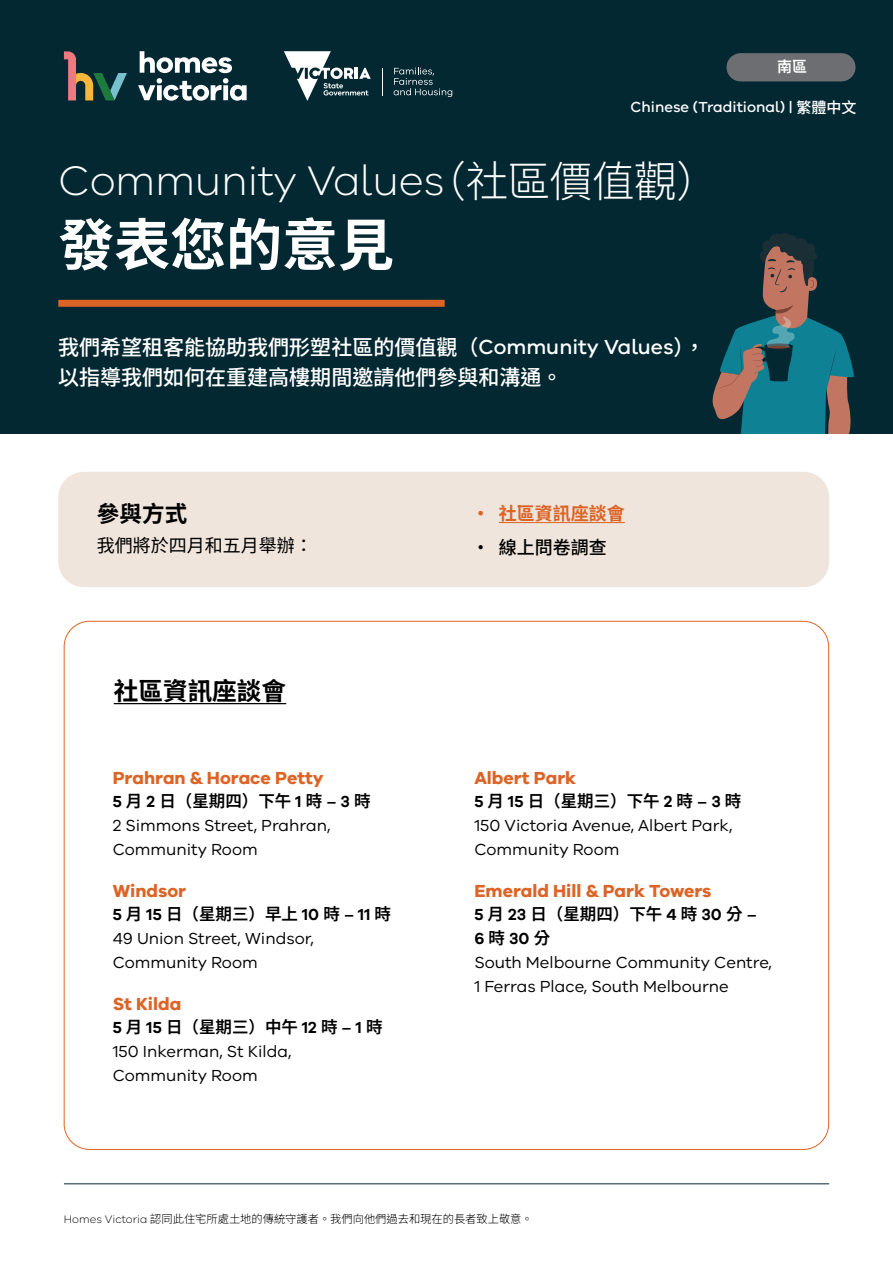
<style>
.page{position:relative;width:893px;height:1263px;background:#fff}
.page>*{position:absolute;margin:0;border:0;box-sizing:border-box;transform-origin:0 0}
.t1{font:700 55.95px "Noto Sans TC";color:#fff}
.t2{font:300 42.6px "VIC";letter-spacing:-.01em;color:#fff}
.t3{font:700 24.6px "Noto Sans TC";color:#000}
.t4{font:700 22.5px "Noto Sans TC";color:#000}
.t5{font:500 21px/30px "Noto Sans TC";color:#fff}
.t6{font:700 18px "VIC";color:#dc6426}
.t7{font:18px "Noto Sans TC";color:#000}
.t8{font:700 18px "Noto Sans TC";color:#dc6426}
.t9{font:500 18px "Noto Sans TC";color:#000}
.t10{font:16.5px/24px "VIC";color:#000}
.t11{font:600 16.5px "Noto Sans TC";color:#000}
.t12{font:500 15px "VIC";color:#fff}
.t13{font:600 15px "Noto Sans TC";color:#fff}
.t14{font:300 11.25px "Noto Sans TC";color:#000}
.s1{font-family:"Noto Sans TC"}
.s2{font-family:"VIC"}
.s3{font-weight:600}
.s4{font-family:"Noto Sans TC";font-weight:600}
</style>
<div class="page">
<div style="left:0;top:0;width:893px;height:434px;background:#032832"></div>
<svg style="left:138px;top:51px;width:109px;height:50px"></svg>
<svg style="left:64px;top:51px;width:63px;height:49px"></svg>
<svg style="left:284px;top:51px;width:87px;height:50px"></svg>
<svg style="left:382px;top:68px;width:1px;height:27px"></svg>
<svg style="left:394px;top:67px;width:58px;height:30px"></svg>
<svg style="left:712px;top:233px;width:142px;height:201px"></svg>
<div style="left:58px;top:472px;width:771px;height:115px;background:#efe5dc;border-radius:26px"></div>
<hr style="left:64px;top:1183px;width:765px;height:1px;background:#032832">
<div style="left:726px;top:53px;width:129px;height:28px;background:#6d6e71;border-radius:14px"></div>
<div style="left:58px;top:300px;width:387px;height:7px;background:#dc6426"></div>
<hr style="left:499px;top:522px;width:126px;height:1px;background:#dc6426">
<hr style="left:114px;top:703px;width:172px;height:1px;background:#000">
<p class="t13" style="left:777px;top:58px;width:31px">南區</p>
<p class="t12" style="left:631px;top:98px;width:227px">Chinese (Traditional) | <span class="s1">繁體中文</span></p>
<h2 class="t2" style="left:58px;top:155px;width:662px">Community Values<span class="s1">（社區價值觀）</span></h2>
<h1 class="t1" style="left:58px;top:213px;width:337px">發表您的意見</h1>
<p class="t5" style="left:58px;top:333px;width:648px">我們希望租客能協助我們形塑社區的價值觀（<span class="s2">Community Values</span>），以指導我們如何在重建高樓期間邀請他們參與和溝通。</p>
<h3 class="t4" style="left:97px;top:501px;width:92px">參與方式</h3>
<p class="t7" style="left:97px;top:535px;width:217px">我們將於四月和五月舉辦：</p>
<h3 class="t3" style="left:114px;top:677px;width:174px">社區資訊座談會</h3>
<p class="t6" style="left:113px;top:766px;width:213px">Prahran &amp; Horace Petty</p>
<p class="t11" style="left:113px;top:792px;width:259px"><span class="s2">5</span> 月 <span class="s2">2</span> 日（星期四）下午 <span class="s2">1</span> 時 <span class="s2">– 3</span> 時</p>
<p class="t10" style="left:113px;top:812px;width:219px">2 Simmons Street, Prahran,<br>Community Room</p>
<p class="t6" style="left:113px;top:879px;width:75px">Windsor</p>
<p class="t11" style="left:113px;top:905px;width:280px"><span class="s2">5</span> 月 <span class="s2">15</span> 日（星期三）早上 <span class="s2">10</span> 時 <span class="s2">– 11</span> 時</p>
<p class="t10" style="left:113px;top:925px;width:203px">49 Union Street, Windsor,<br>Community Room</p>
<p class="t6" style="left:113px;top:992px;width:70px">St Kilda</p>
<p class="t11" style="left:113px;top:1018px;width:271px"><span class="s2">5</span> 月 <span class="s2">15</span> 日（星期三）中午 <span class="s2">12</span> 時 <span class="s2">– 1</span> 時</p>
<p class="t10" style="left:113px;top:1038px;width:180px">150 Inkerman, St Kilda,<br>Community Room</p>
<p class="t8" style="left:472px;top:503px;width:154px">• 社區資訊座談會</p>
<p class="t9" style="left:472px;top:537px;width:136px">• 線上問卷調查</p>
<p class="t6" style="left:474px;top:766px;width:103px">Albert Park</p>
<p class="t11" style="left:474px;top:792px;width:269px"><span class="s2">5</span> 月 <span class="s2">15</span> 日（星期三）下午 <span class="s2">2</span> 時 <span class="s2">– 3</span> 時</p>
<p class="t10" style="left:474px;top:812px;width:260px">150 Victoria Avenue, Albert Park,<br>Community Room</p>
<p class="t6" style="left:474px;top:879px;width:239px">Emerald Hill &amp; Park Towers</p>
<p class="t11" style="left:474px;top:905px;width:284px"><span class="s2">5</span> 月 <span class="s2">23</span> 日（星期四）下午 <span class="s2">4</span> 時 <span class="s2">30</span> 分 <span class="s2">–</span></p>
<p class="t10" style="left:474px;top:925px;width:299px"><span class="s3">6</span><span class="s4">時</span><span class="s3">30</span><span class="s4">分<br></span>South Melbourne Community Centre,<br>1 Ferras Place, South Melbourne</p>
<p class="t14" style="left:64px;top:1213px;width:470px"><span class="s2">Homes Victoria</span> 認同此住宅所處土地的傳統守護者。我們向他們過去和現在的長者致上敬意。</p>
</div>
